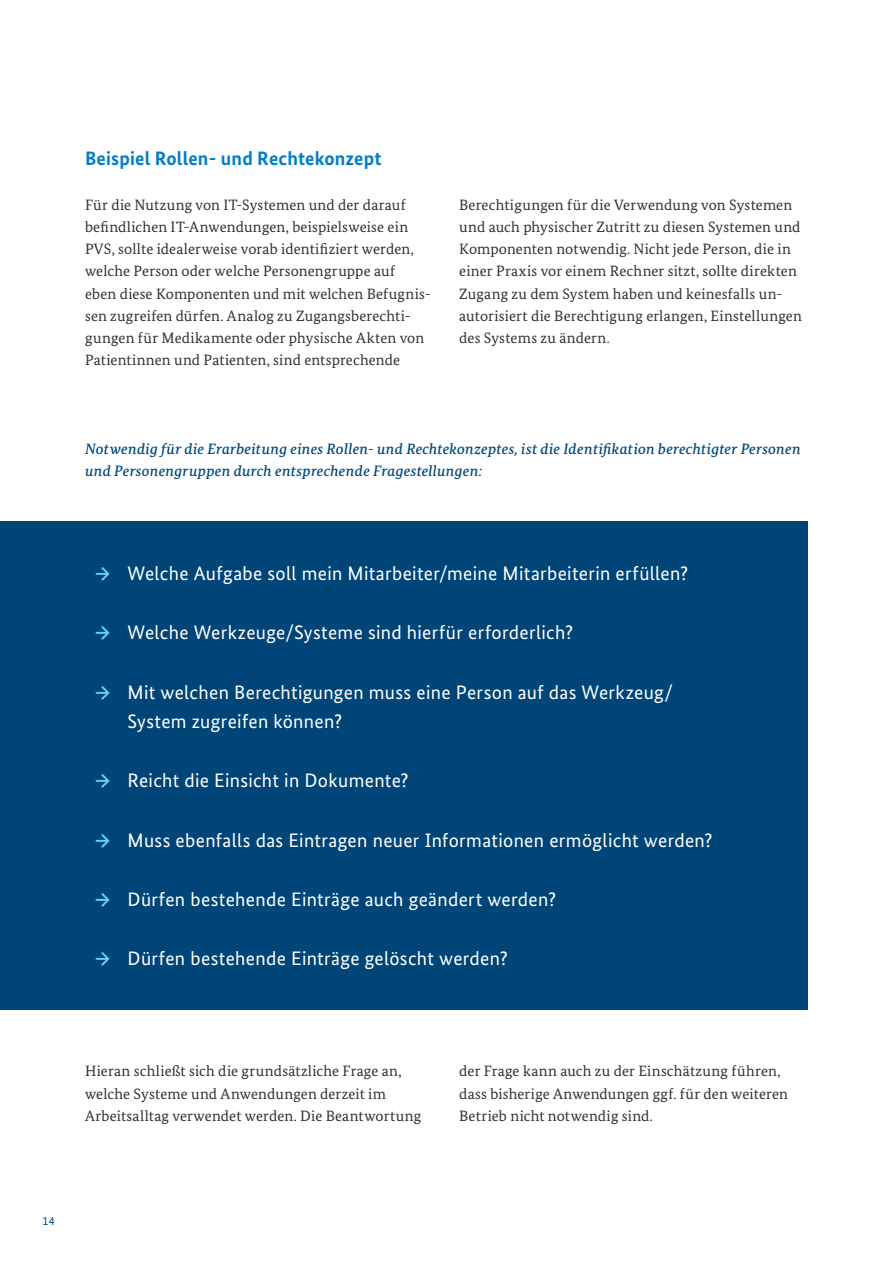
<style>
.page{position:relative;width:893px;height:1263px;background:#fff}
.page>*{position:absolute;margin:0;border:0;box-sizing:border-box;transform-origin:0 0}
.t1{font:19.5px/29.5px "Bundes Sans";letter-spacing:.015em;color:#fff}
.t2{font:700 19.5px "Bundes Sans";letter-spacing:.01em;color:#007ec5}
.t3{font:15px/22.2px "Bundes Serif";letter-spacing:.01em;color:#312f30}
.t4{font:italic 500 15px/22.2px "Bundes Serif";letter-spacing:.015em;color:#004a7d}
.t5{font:12px "Bundes Sans";color:#004578}
.s1{font-weight:700;color:#6bcff6}
</style>
<div class="page">
<div style="left:0;top:521px;width:808px;height:489px;background:#004578"></div>
<h3 class="t2" style="left:85px;top:147px;width:298px">Beispiel Rollen- und Rechtekonzept</h3>
<p class="t3" style="left:85px;top:193px;width:347px">Für die Nutzung von IT-Systemen und der darauf befindlichen IT-Anwendungen, beispielsweise ein PVS, sollte idealerweise vorab identifiziert werden, welche Person oder welche Personengruppe auf<br>eben diese Komponenten und mit welchen Befugnis&shy;sen zugreifen dürfen. Analog zu Zugangsberechti&shy;gungen für Medikamente oder physische Akten von Patientinnen und Patienten, sind entsprechende</p>
<p class="t3" style="left:459px;top:193px;width:344px">Berechtigungen für die Verwendung von Systemen und auch physischer Zutritt zu diesen Systemen und Komponenten notwendig. Nicht jede Person, die in einer Praxis vor einem Rechner sitzt, sollte direkten Zugang zu dem System haben und keinesfalls un&shy;autorisiert die Berechtigung erlangen, Einstellungen des Systems zu ändern.</p>
<p class="t4" style="left:85px;top:438px;width:717px">Notwendig für die Erarbeitung eines Rollen- und Rechtekonzeptes, ist die Identifikation berechtigter Personen und Personengruppen durch entsprechende Fragestellungen:</p>
<p class="t1" style="left:95px;top:558px;width:594px"><span class="s1">→</span> Welche Aufgabe soll mein Mitarbeiter/meine Mitarbeiterin erfüllen?</p>
<p class="t1" style="left:95px;top:618px;width:479px"><span class="s1">→</span> Welche Werkzeuge/Systeme sind hierfür erforderlich?</p>
<p class="t1" style="left:128px;top:677px;width:547px;text-indent:-32px"><span class="s1">→</span> Mit welchen Berechtigungen muss eine Person auf das Werkzeug/<br>System zugreifen können?</p>
<p class="t1" style="left:95px;top:766px;width:315px"><span class="s1">→</span> Reicht die Einsicht in Dokumente?</p>
<p class="t1" style="left:95px;top:825px;width:619px"><span class="s1">→</span> Muss ebenfalls das Eintragen neuer Informationen ermöglicht werden?</p>
<p class="t1" style="left:95px;top:884px;width:462px"><span class="s1">→</span> Dürfen bestehende Einträge auch geändert werden?</p>
<p class="t1" style="left:95px;top:943px;width:414px"><span class="s1">→</span> Dürfen bestehende Einträge gelöscht werden?</p>
<p class="t3" style="left:85px;top:1060px;width:338px">Hieran schließt sich die grundsätzliche Frage an, welche Systeme und Anwendungen derzeit im<br>Arbeitsalltag verwendet werden. Die Beantwortung</p>
<p class="t3" style="left:459px;top:1060px;width:330px">der Frage kann auch zu der Einschätzung führen, dass bisherige Anwendungen ggf. für den weiteren<br>Betrieb nicht notwendig sind.</p>
<p class="t5" style="left:43px;top:1213px;width:14px">14</p>
</div>
